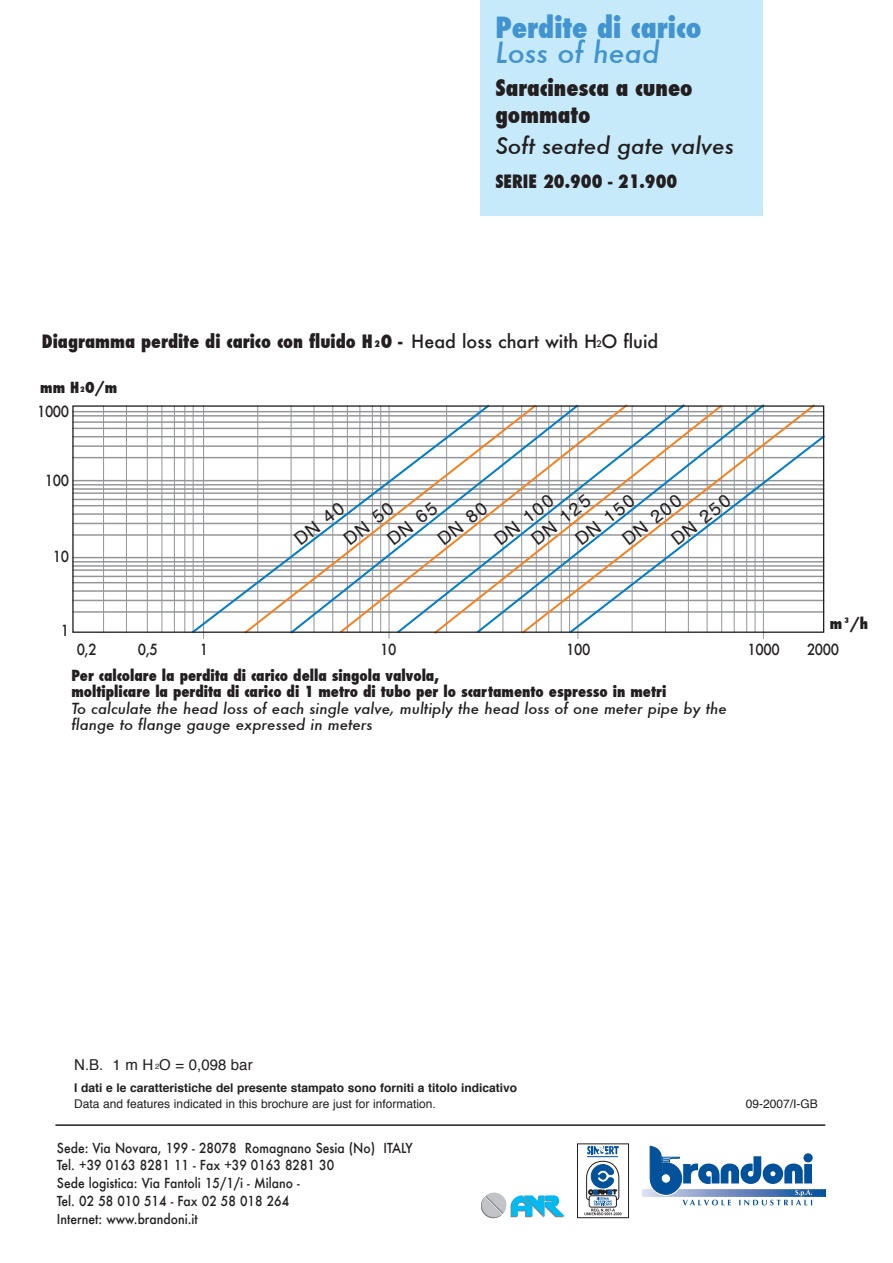
<style>
.page{position:relative;width:893px;height:1263px;background:#fff}
.page>*{position:absolute;margin:0;border:0;box-sizing:border-box;transform-origin:0 0}
.t1{font:800 condensed 28.5px "Futura";color:#4194d0}
.t2{font:italic 500 28.5px "Futura";color:#4194d0}
.t3{font:800 condensed 22.5px/27px "Futura";color:#231f20}
.t4{font:italic 500 22.5px "Futura";color:#231f20}
.t5{font:800 condensed 18px "Futura";color:#231f20}
.t6{font:800 condensed 15px/16.5px "Futura";color:#231f20}
.t7{font:italic 500 15px/16.5px "Futura";color:#231f20}
.t8{font:500 15px "Futura";letter-spacing:-.03em;color:#231f20;scale:.9 1}
.t9{font:15px "Helvetica";color:#231f20}
.t10{font:500 13.5px/17.7px "Futura";color:#231f20;scale:.9 1}
.t11{font:12px "Helvetica";color:#231f20}
.t12{font:700 12px "Helvetica";color:#231f20}
.s1{font-size:9px}
.s2{font-weight:500;font-stretch:normal}
.s3{font-weight:500;font-stretch:normal;font-size:9px}
.s4{font-size:7.5px}
</style>
<div class="page">
<div style="left:480px;top:0;width:283px;height:216px;background:#c6eafa"></div>
<hr style="left:55px;top:1124px;width:770px;height:2px;background:#231f20">
<svg style="left:481px;top:1192px;width:84px;height:26px"></svg>
<svg style="left:642px;top:1145px;width:184px;height:60px"></svg>
<svg style="left:587px;top:1146px;width:32px;height:9px"></svg>
<hr style="left:587px;top:1156px;width:31px;height:1px;background:#01529b">
<svg style="left:584px;top:1161px;width:37px;height:54px"></svg>
<div style="left:577px;top:1144px;width:52px;height:74px;border:1px solid #231f20"></div>
<hr style="left:103px;top:405px;width:1px;height:228px;background:#939598">
<hr style="left:126px;top:405px;width:1px;height:228px;background:#939598">
<hr style="left:147px;top:405px;width:1px;height:228px;background:#939598">
<hr style="left:162px;top:405px;width:1px;height:228px;background:#939598">
<hr style="left:174px;top:405px;width:1px;height:228px;background:#939598">
<hr style="left:184px;top:405px;width:1px;height:228px;background:#939598">
<hr style="left:203px;top:405px;width:1px;height:234px;background:#939598">
<hr style="left:389px;top:405px;width:1px;height:234px;background:#939598">
<hr style="left:578px;top:405px;width:1px;height:234px;background:#939598">
<hr style="left:763px;top:405px;width:1px;height:234px;background:#939598">
<hr style="left:72px;top:611px;width:752px;height:2px;background:#939598">
<hr style="left:72px;top:600px;width:752px;height:1px;background:#939598">
<hr style="left:72px;top:590px;width:752px;height:2px;background:#939598">
<hr style="left:72px;top:582px;width:752px;height:1px;background:#939598">
<hr style="left:72px;top:576px;width:752px;height:1px;background:#939598">
<hr style="left:72px;top:569px;width:752px;height:2px;background:#939598">
<hr style="left:72px;top:565px;width:752px;height:2px;background:#939598">
<hr style="left:72px;top:561px;width:752px;height:1px;background:#939598">
<hr style="left:72px;top:557px;width:752px;height:1px;background:#939598">
<hr style="left:72px;top:534px;width:752px;height:2px;background:#939598">
<hr style="left:72px;top:523px;width:752px;height:1px;background:#939598">
<hr style="left:72px;top:513px;width:752px;height:2px;background:#939598">
<hr style="left:72px;top:505px;width:752px;height:1px;background:#939598">
<hr style="left:72px;top:499px;width:752px;height:1px;background:#939598">
<hr style="left:72px;top:492px;width:752px;height:2px;background:#939598">
<hr style="left:72px;top:488px;width:752px;height:2px;background:#939598">
<hr style="left:72px;top:457px;width:752px;height:1px;background:#939598">
<hr style="left:72px;top:445px;width:752px;height:2px;background:#939598">
<hr style="left:72px;top:436px;width:752px;height:1px;background:#939598">
<hr style="left:72px;top:428px;width:752px;height:1px;background:#939598">
<hr style="left:72px;top:421px;width:752px;height:2px;background:#939598">
<hr style="left:72px;top:415px;width:752px;height:2px;background:#939598">
<hr style="left:72px;top:411px;width:752px;height:1px;background:#939598">
<hr style="left:72px;top:484px;width:752px;height:1px;background:#939598">
<hr style="left:72px;top:480px;width:752px;height:1px;background:#939598">
<svg style="left:190px;top:407px;width:52px;height:227px"></svg>
<svg style="left:242px;top:407px;width:46px;height:227px"></svg>
<svg style="left:288px;top:407px;width:102px;height:229px"></svg>
<svg style="left:337px;top:407px;width:58px;height:228px"></svg>
<svg style="left:395px;top:412px;width:37px;height:222px"></svg>
<svg style="left:432px;top:407px;width:42px;height:227px"></svg>
<svg style="left:474px;top:404px;width:46px;height:230px"></svg>
<svg style="left:520px;top:404px;width:297px;height:232px"></svg>
<svg style="left:567px;top:433px;width:258px;height:202px"></svg>
<div style="left:72px;top:405px;width:752px;height:228px;border:1px solid #231f20"></div>
<svg style="left:294px;top:494px;width:438px;height:51px"></svg>
<h1 class="t1" style="left:495px;top:8px;width:208px">Perdite di carico</h1>
<h1 class="t2" style="left:495px;top:33px;width:166px">Loss of head</h1>
<h2 class="t3" style="left:495px;top:74px;width:199px">Saracinesca a cuneo gommato</h2>
<h2 class="t4" style="left:495px;top:130px;width:240px">Soft seated gate valves</h2>
<h3 class="t5" style="left:495px;top:169px;width:184px">SERIE 20.900 - 21.900</h3>
<h3 class="t5" style="left:42px;top:329px;width:618px">Diagramma perdite di carico con fluido H <span class="s1">2</span>O - <span class="s2">Head loss chart with H</span><span class="s3">2</span><span class="s2">O fluid</span></h3>
<p class="t6" style="left:40px;top:379px;width:79px">mm H<span class="s4">2</span>O/m</p>
<p class="t8" style="left:37px;top:401px;width:37px">1000</p>
<p class="t8" style="left:45px;top:470px;width:28px">100</p>
<p class="t8" style="left:53px;top:546px;width:20px">10</p>
<p class="t8" style="left:61px;top:620px;width:11px">1</p>
<p class="t6" style="left:830px;top:615px;width:40px">m <sup>3</sup>/h</p>
<p class="t8" style="left:77px;top:639px;width:24px">0,2</p>
<p class="t8" style="left:138px;top:639px;width:24px">0,5</p>
<p class="t8" style="left:200px;top:639px;width:11px">1</p>
<p class="t8" style="left:380px;top:639px;width:20px">10</p>
<p class="t8" style="left:566px;top:639px;width:28px">100</p>
<p class="t8" style="left:748px;top:639px;width:37px">1000</p>
<p class="t8" style="left:807px;top:639px;width:37px">2000</p>
<p class="t6" style="left:71px;top:667px;width:596px">Per calcolare la perdita di carico della singola valvola,<br>moltiplicare la perdita di carico di 1 metro di tubo per lo scartamento espresso in metri</p>
<p class="t7" style="left:71px;top:700px;width:657px">To calculate the head loss of each single valve, multiply the head loss of one meter pipe by the flange to flange gauge expressed in meters</p>
<p class="t9" style="left:74px;top:1051px;width:180px">N.B. 1 m H <span class="s4">2</span>O = 0,098 bar</p>
<p class="t12" style="left:74px;top:1077px;width:444px">I dati e le caratteristiche del presente stampato sono forniti a titolo indicativo</p>
<p class="t11" style="left:74px;top:1094px;width:363px">Data and features indicated in this brochure are just for information.</p>
<p class="t11" style="left:746px;top:1093px;width:74px">09-2007/I-GB</p>
<p class="t10" style="left:57px;top:1138px;width:397px">Sede: Via Novara, 199 - 28078 Romagnano Sesia (No) ITALY Tel. +39 0163 8281 11 - Fax +39 0163 8281 30<br>Sede logistica: Via Fantoli 15/1/i - Milano -<br>Tel. 02 58 010 514 - Fax 02 58 018 264<br>Internet: www.brandoni.it</p>
</div>
